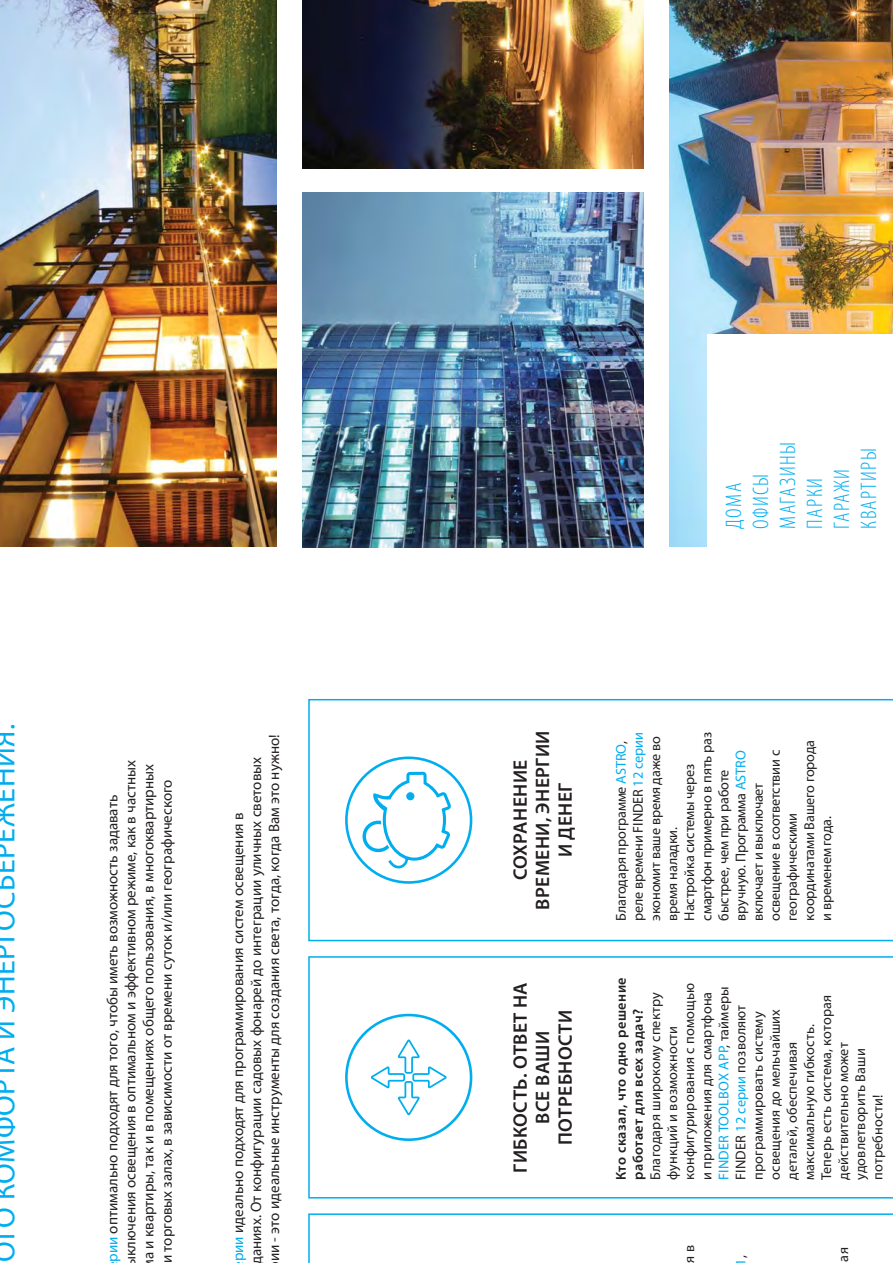
<style>
.page{position:relative;width:893px;height:1263px;background:#fff}
.page>*{position:absolute;margin:0;border:0;box-sizing:border-box;transform-origin:0 0}
.t1{font:30px "Myriad Pro";letter-spacing:.02em;color:#00aeef}
.t2{font:300 condensed 22.5px/27px "Myriad Pro";letter-spacing:.06em;color:#00aeef}
.t3{font:600 19.5px/22.5px "Myriad Pro";letter-spacing:.02em;color:#231f20;text-align:center}
.t4{font:15px/18px "Myriad Pro";color:#231f20}
.t5{font:14.25px/17.1px "Myriad Pro";color:#231f20}
.t6{font:600 14.25px/17.1px "Myriad Pro";letter-spacing:.03em;color:#231f20}
.t7{font:14.25px "Myriad Pro";color:#00aeef}
.s1{color:#00aeef}
.s2{color:#231f20}
</style>
<div class="page">
<img style="left:669px;top:0;width:224px;height:547px">
<svg style="left:308px;top:698px;width:585px;height:565px"></svg>
<svg style="left:345px;top:757px;width:127px;height:127px"></svg>
<img style="left:0;top:0;width:277px;height:547px">
<img style="left:302px;top:193px;width:342px;height:354px">
<img style="left:302px;top:0;width:342px;height:169px">
<div style="left:707px;top:334px;width:186px;height:213px;background:#fff"></div>
<svg style="left:345px;top:1014px;width:127px;height:127px"></svg>
<h1 class="t1" style="left:-7px;top:1262px;width:539px;rotate:-90deg">ОГО КОМФОРТА И ЭНЕРГОСБЕРЕЖЕНИЯ.</h1>
<p class="t4" style="left:123px;top:1266px;width:508px;rotate:-90deg">ыключения освещения в оптимальном и эффективном режиме, как в частных</p>
<p class="t4" style="left:141px;top:1259px;width:497px;rotate:-90deg">а и квартиры, так и в помещениях общего пользования, в многоквартирных</p>
<p class="t4" style="left:159px;top:1263px;width:485px;rotate:-90deg">и торговых залах, в зависимости от времени суток и/или географического</p>
<p class="t4" style="left:105px;top:1262px;width:468px;rotate:-90deg"><span class="s1">рии</span> оптимально подходят для того, чтобы иметь возможность задавать</p>
<p class="t4" style="left:230px;top:1264px;width:531px;rotate:-90deg"><span class="s1">рии</span> идеально подходят для программирования систем освещения в<br>даниях. От конфигурации садовых фонарей до интеграции уличных световых<br>ии - это идеальные инструменты для создания света, тогда, когда ам это нужно!</p>
<h2 class="t2" style="left:720px;top:529px;width:88px;rotate:-90deg">ДОМА<br>ОФИСЫ<br>МАГАЗИНЫ<br>ПАРКИ<br>ГАРАЖИ<br>КВАРТИРЫ</h2>
<h3 class="t3" style="left:509px;top:910px;width:181px;rotate:-90deg">СОХРАНЕНИЕ<br>ВРЕМЕНИ, ЭНЕРГИИ<br>И ДЕНЕГ</h3>
<h3 class="t3" style="left:509px;top:1173px;width:192px;rotate:-90deg">ГИБКОСТЬ. ОТВЕТ НА<br>ВСЕ ВАШИ<br>ПОТРЕБНОСТИ</h3>
<p class="t5" style="left:613px;top:921px;width:190px;rotate:-90deg">Благодаря программе <span class="s1">ASTRO</span>, реле времени FINDER <span class="s1">12 серии </span>экономит ваше время даже во время наладки.<br>Настройка системы через смартфон примерно в пять раз быстрее, чем при работе вручную. Программа <span class="s1">ASTRO </span>включает и выключает освещение в соответствии с географическими координатами Вашего города и временем года.</p>
<p class="t6" style="left:612px;top:1180px;width:204px;rotate:-90deg">Кто сказал, что одно решение работает для всех задач?</p>
<p class="t5" style="left:648px;top:1180px;width:198px;rotate:-90deg">Благодаря широкому спектру функций и возможности конфигурирования с помощью и приложения для смартфона<br><span class="s1">FINDER TOOLBOX APP</span>, таймеры<br>FINDER <span class="s1">12 серии</span> позволяют программировать систему освещения до мельчайших деталей, обеспечивая максимальную гибкость.<br>Теперь есть система, которая действительно может удовлетворить Ваши потребности!</p>
<p class="t5" style="left:682px;top:1263px;width:20px;rotate:-90deg">я в</p>
<p class="t7" style="left:735px;top:1266px;width:12px;rotate:-90deg">1<span class="s2">,</span></p>
<p class="t5" style="left:836px;top:1262px;width:16px;rotate:-90deg">ая</p>
</div>
